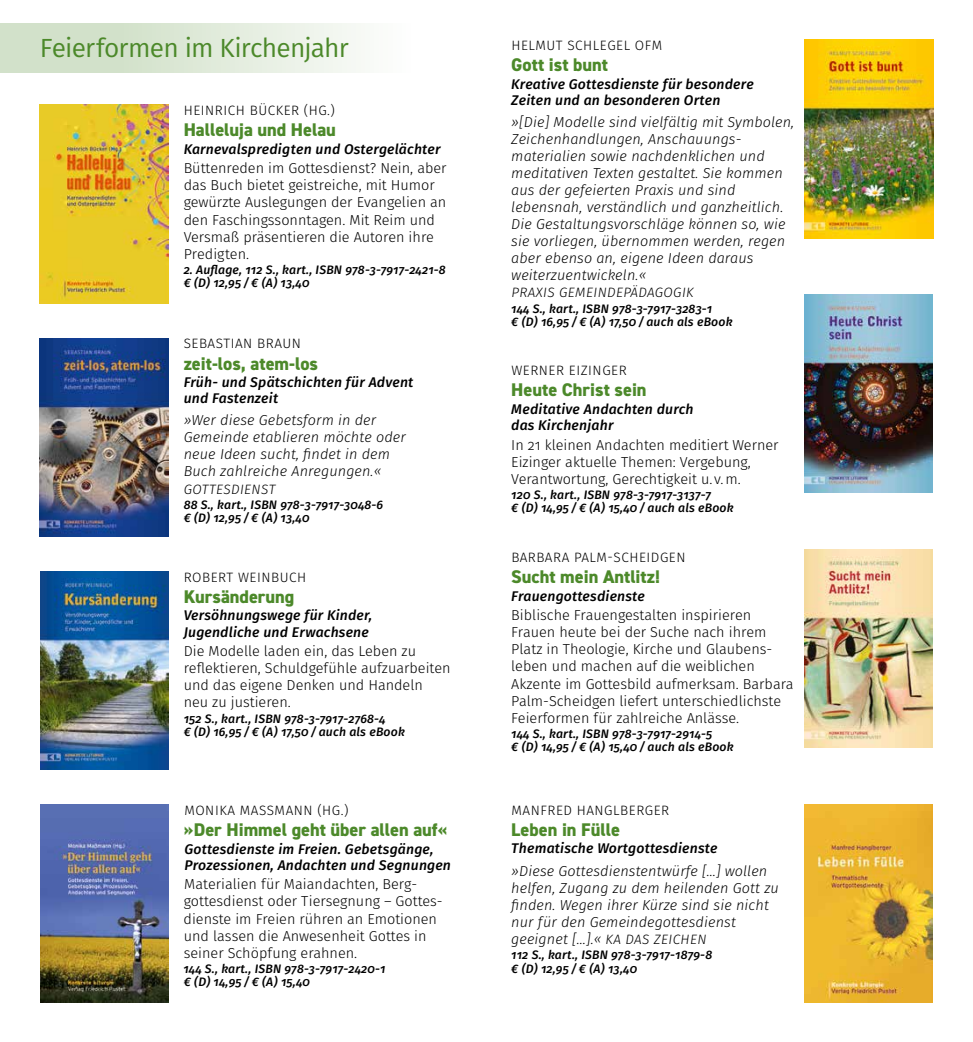
<style>
.page{position:relative;width:973px;height:1042px;background:#fff}
.page>*{position:absolute;margin:0;border:0;box-sizing:border-box;transform-origin:0 0}
.t1{font:26.25px "Fira Sans";letter-spacing:-.03em;color:#4c892a}
.t2{font:800 18.38px "DIN2014";color:#4c892a}
.t3{font:300 14.35px/17.2px "Fira Sans";color:#000}
.t4{font:italic 300 14.35px/17.2px "Fira Sans";letter-spacing:.01em;color:#000}
.t5{font:italic 500 14px/16.1px "Fira Sans";letter-spacing:.015em;color:#000}
.t6{font:300 13.65px "Fira Sans";letter-spacing:.04em;color:#000}
.t7{font:italic 300 13.65px "Fira Sans";letter-spacing:.03em;color:#000}
.t8{font:italic 500 12.25px/13.1px "Fira Sans";letter-spacing:.015em;color:#000}
.s1{font-size:13.65px}
.s2{font-size:14.35px}
</style>
<div class="page">
<div style="left:0;top:23px;width:486px;height:50px;background:linear-gradient(to right,#c9dbbf,#fff)"></div>
<img style="left:40px;top:105px;width:129px;height:199px">
<img style="left:40px;top:338px;width:129px;height:199px">
<img style="left:40px;top:571px;width:128px;height:198px">
<img style="left:40px;top:805px;width:129px;height:197px">
<img style="left:804px;top:40px;width:128px;height:198px">
<img style="left:804px;top:295px;width:128px;height:197px">
<img style="left:804px;top:550px;width:128px;height:197px">
<img style="left:804px;top:805px;width:128px;height:197px">
<h1 class="t1" style="left:40px;top:29px;width:310px">Feierformen im Kirchenjahr</h1>
<p class="t6" style="left:184px;top:101px;width:153px">HEINRICH BÜCKER (HG.)</p>
<p class="t2" style="left:184px;top:118px;width:154px">Halleluja und Helau</p>
<p class="t5" style="left:184px;top:141px;width:258px">Karnevalspredigten und Ostergelächter</p>
<p class="t3" style="left:184px;top:160px;width:264px">Büttenreden im Gottesdienst? Nein, aber das Buch bietet geistreiche, mit Humor gewürzte Auslegungen der Evangelien an den Faschingssonntagen. Mit Reim und Versmaß präsentieren die Autoren ihre Predigten.</p>
<p class="t8" style="left:184px;top:263px;width:263px">2. Auflage, 112 S., kart., ISBN 978-3-7917-2421-8 € (D) 12,95 / € (A) 13,40</p>
<p class="t6" style="left:184px;top:334px;width:119px">SEBASTIAN BRAUN</p>
<p class="t2" style="left:184px;top:351px;width:136px">zeit-los, atem-los</p>
<p class="t5" style="left:184px;top:374px;width:231px">Früh- und Spätschichten für Advent und Fastenzeit</p>
<p class="t4" style="left:184px;top:412px;width:223px">»Wer diese Gebetsform in der<br>Gemeinde etablieren möchte oder neue Ideen sucht, findet in dem<br>Buch zahlreiche Anregungen.<span class="s1">«</span></p>
<p class="t7" style="left:184px;top:479px;width:93px">GOTTESDIENST</p>
<p class="t8" style="left:184px;top:498px;width:201px">88 S., kart., ISBN 978-3-7917-3048-6 € (D) 12,95 / € (A) 13,40</p>
<p class="t6" style="left:184px;top:567px;width:124px">ROBERT WEINBUCH</p>
<p class="t2" style="left:184px;top:584px;width:112px">Kursänderung</p>
<p class="t5" style="left:184px;top:607px;width:190px">Versöhnungswege für Kinder,<br>Jugendliche und Erwachsene</p>
<p class="t3" style="left:184px;top:642px;width:268px">Die Modelle laden ein, das Leben zu reflektieren, Schuldgefühle aufzuarbeiten und das eigene Denken und Handeln neu zu justieren.</p>
<p class="t8" style="left:184px;top:712px;width:223px">152 S., kart., ISBN 978-3-7917-2768-4<br>€ (D) 16,95 / € (A) 17,50 / auch als eBook</p>
<p class="t6" style="left:184px;top:800px;width:165px">MONIKA MASSMANN (HG.)</p>
<p class="t2" style="left:184px;top:817px;width:264px">»Der Himmel geht über allen auf«</p>
<p class="t5" style="left:184px;top:840px;width:268px">Gottesdienste im Freien. Gebetsgänge,<br>Prozessionen, Andachten und Segnungen</p>
<p class="t3" style="left:183px;top:876px;width:261px">Materialien fü r Maiandachten, Berg&shy;gottesdienst oder Tiersegnung – Gottes&shy;dienste im Freien rü hren an Emotionen und lassen die Anwesenheit Gottes in seiner Schöpfung erahnen.</p>
<p class="t8" style="left:183px;top:962px;width:203px">144 S., kart., ISBN 978-3-7917-2420-1 € (D) 14,95 / € (A) 15,40</p>
<p class="t6" style="left:511px;top:36px;width:152px">HELMUT SCHLEGEL OFM</p>
<p class="t2" style="left:511px;top:53px;width:98px">Gott ist bunt</p>
<p class="t5" style="left:511px;top:76px;width:244px">Kreative Gottesdienste für besondere<br>Zeiten und an besonderen Orten</p>
<p class="t4" style="left:511px;top:113px;width:284px">»[Die] Modelle sind vielfältig mit Symbolen, Zeichenhandlungen, Anschauungs&shy;materialien sowie nachdenklichen und meditativen Texten gestaltet. Sie kommen aus der gefeierten Praxis und sind lebensnah, verständlich und ganzheitlich.<br>Die Gestaltungsvorschläge können so, wie sie vorliegen, übernommen werden, regen aber ebenso an, eigene Ideen daraus weiterzuentwickeln.<span class="s1">«</span></p>
<p class="t7" style="left:511px;top:283px;width:184px">PRAXIS GEMEINDEPÄDAGOGIK</p>
<p class="t8" style="left:511px;top:302px;width:223px">144 S., kart., ISBN 978-3-7917-3283-1<br>€ (D) 16,95 / € (A) 17,50 / auch als eBook</p>
<p class="t6" style="left:511px;top:361px;width:117px">WERNER EIZINGER</p>
<p class="t2" style="left:511px;top:378px;width:137px">Heute Christ sein</p>
<p class="t5" style="left:511px;top:401px;width:184px">Meditative Andachten durch das Kirchenjahr</p>
<p class="t3" style="left:511px;top:436px;width:269px">In 21 kleinen Andachten meditiert Werner<br>Eizinger aktuelle Themen: Vergebung,<br>Verantwortung, Gerechtigkeit u. v.m.</p>
<p class="t8" style="left:511px;top:488px;width:224px">120 S., kart., ISBN 978-3-7917-3137-7<br>€ (D) 14,95 / € (A) 15,40 / auch als eBook</p>
<p class="t6" style="left:511px;top:548px;width:176px">BARBARA PALM-SCHEIDGEN</p>
<p class="t2" style="left:511px;top:565px;width:150px">Sucht mein Antlitz!</p>
<p class="t5" style="left:511px;top:588px;width:135px">Frauengottesdienste</p>
<p class="t3" style="left:511px;top:607px;width:284px">Biblische Frauengestalten inspirieren Frauen heute bei der Suche nach ihrem Platz in Theologie, Kirche und Glaubens&shy;leben und machen auf die weiblichen Akzente im Gottesbild aufmerksam. Barbara Palm-Scheidgen liefert unterschiedlichste Feierformen für zahlreiche Anlässe.</p>
<p class="t8" style="left:511px;top:727px;width:224px">144 S., kart., ISBN 978-3-7917-2914-5<br>€ (D) 14,95 / € (A) 15,40 / auch als eBook</p>
<p class="t6" style="left:511px;top:800px;width:159px">MANFRED HANGLBERGER</p>
<p class="t2" style="left:511px;top:817px;width:110px">Leben in Fülle</p>
<p class="t5" style="left:511px;top:840px;width:208px">Thematische Wortgottesdienste</p>
<p class="t4" style="left:511px;top:862px;width:269px">»Diese Gottesdienstentwürfe […] wollen helfen, Zugang zu dem heilenden Gott zu finden. Wegen ihrer Kürze sind sie nicht nur für den Gemeindegottesdienst</p>
<p class="t7" style="left:511px;top:929px;width:196px"><span class="s2">geeignet […].</span>« KA DAS ZEICHEN</p>
<p class="t8" style="left:511px;top:948px;width:202px">112 S., kart., ISBN 978-3-7917-1879-8 € (D) 12,95 / € (A) 13,40</p>
</div>
